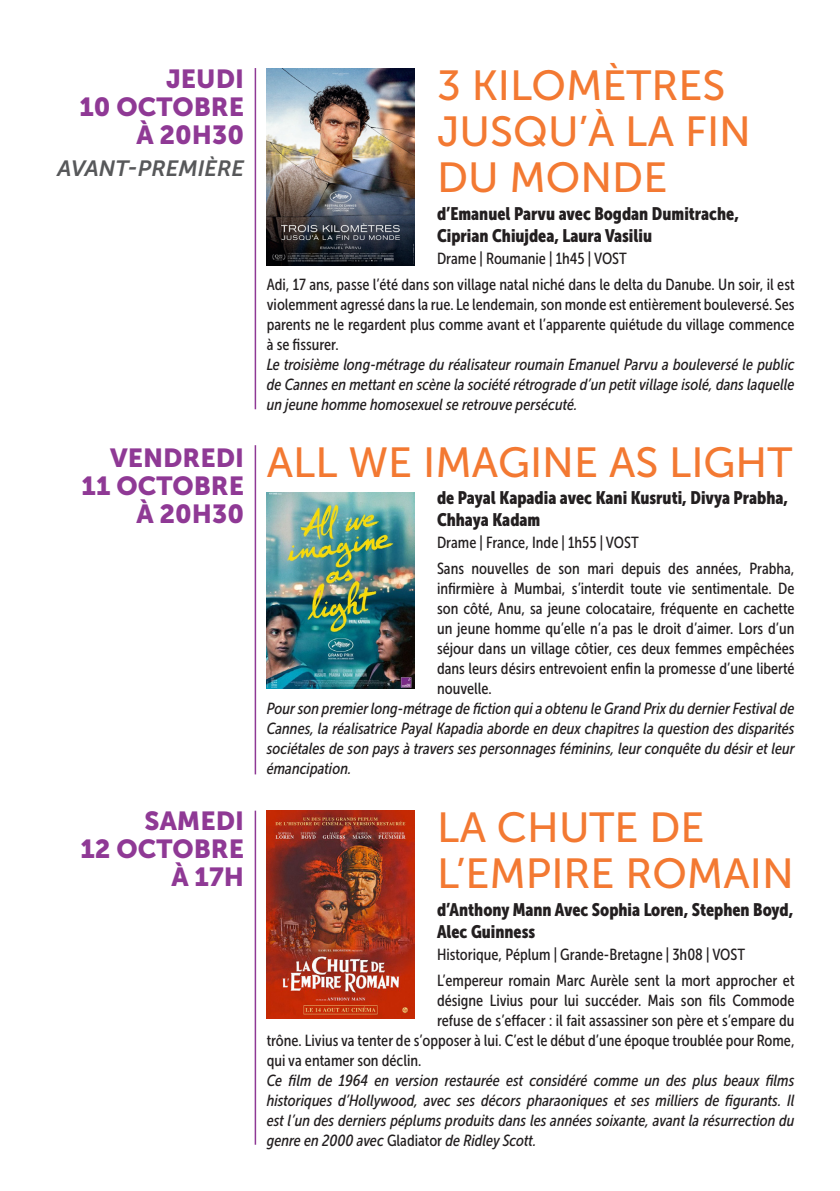
<style>
.page{position:relative;width:840px;height:1191px;background:#fff}
.page>*{position:absolute;margin:0;border:0;box-sizing:border-box;transform-origin:0 0}
.t1{font:42px/46px "Museo Sans 500";color:#f37932}
.t2{font:26px/28px "Museo Sans 900";color:#8f3995;text-align:right}
.t3{font:italic 22px "Museo Sans 700";color:#57585a}
.t4{font:18px/22px "Museo Sans Cond 900";color:#231f20}
.t5{font:16px/20px "Museo Sans Cond 500";color:#231f20}
.t6{font:italic 16px/20px "Museo Sans Cond 500";color:#231f20;text-align:justify}
.s1{font-style:normal}
</style>
<div class="page">
<img style="left:266px;top:810px;width:148px;height:208px">
<img style="left:266px;top:492px;width:148px;height:197px">
<img style="left:266px;top:69px;width:148px;height:196px">
<hr style="left:254px;top:810px;width:2px;height:334px;background:#8f3995">
<hr style="left:254px;top:445px;width:2px;height:329px;background:#8f3995">
<hr style="left:254px;top:68px;width:2px;height:341px;background:#8f3995">
<h2 class="t2" style="left:79px;top:65px;width:166px">JEUDI<br>10 OCTOBRE<br>À 20H30</h2>
<h3 class="t3" style="left:58px;top:156px;width:188px">AVANT-PREMIÈRE</h3>
<h2 class="t2" style="left:82px;top:443px;width:164px">VENDREDI<br>11 OCTOBRE<br>À 20H30</h2>
<h2 class="t2" style="left:80px;top:807px;width:165px">SAMEDI<br>12 OCTOBRE<br>À 17H</h2>
<h1 class="t1" style="left:437px;top:63px;width:315px">3 KILOMÈTRES<br>JUSQU’À LA FIN<br>DU MONDE</h1>
<p class="t4" style="left:437px;top:202px;width:303px">d’Emanuel Parvu avec Bogdan Dumitrache,<br>Ciprian Chiujdea, Laura Vasiliu</p>
<p class="t5" style="left:266px;top:246px;width:529px;line-height:25.6px;text-align:center">Drame | Roumanie | 1h45 | VOST<br>Adi, 17 ans, passe l’été dans son village natal niché dans le delta du Danube. Un soir, il est</p>
<p class="t5" style="left:266px;top:294px;width:529px;text-align:justify">violemment agressé dans la rue. Le lendemain, son monde est entièrement bouleversé. Ses parents ne le regardent plus comme avant et l’apparente quiétude du village commence à se fissurer.</p>
<p class="t6" style="left:266px;top:354px;width:529px">Le troisième long-métrage du réalisateur roumain Emanuel Parvu a bouleversé le public de Cannes en mettant en scène la société rétrograde d’un petit village isolé, dans laquelle un jeune homme homosexuel se retrouve persécuté.</p>
<h1 class="t1" style="left:266px;top:439px;width:526px">ALL WE IMAGINE AS LIGHT</h1>
<p class="t4" style="left:437px;top:487px;width:352px">de Payal Kapadia avec Kani Kusruti, Divya Prabha,<br>Chhaya Kadam</p>
<p class="t5" style="left:437px;top:530px;width:359px;line-height:25.6px">Drame | France, Inde | 1h55 | VOST<br>Sans nouvelles de son mari depuis des années, Prabha,</p>
<p class="t5" style="left:437px;top:578px;width:359px;text-align:justify">infirmière à Mumbai, s’interdit toute vie sentimentale. De son côté, Anu, sa jeune colocataire, fréquente en cachette un jeune homme qu’elle n’a pas le droit d’aimer. Lors d’un séjour dans un village côtier, ces deux femmes empêchées dans leurs désirs entrevoient enfin la promesse d’une liberté nouvelle.</p>
<p class="t6" style="left:266px;top:698px;width:529px">Pour son premier long-métrage de fiction qui a obtenu le Grand Prix du dernier Festival de Cannes, la réalisatrice Payal Kapadia aborde en deux chapitres la question des disparités sociétales de son pays à travers ses personnages féminins, leur conquête du désir et leur émancipation.</p>
<h1 class="t1" style="left:437px;top:805px;width:358px">LA CHUTE DE<br>L’EMPIRE ROMAIN</h1>
<p class="t4" style="left:437px;top:898px;width:357px">d’Anthony Mann Avec Sophia Loren, Stephen Boyd,<br>Alec Guinness</p>
<p class="t5" style="left:437px;top:941px;width:359px;line-height:25.6px">Historique, Péplum | Grande-Bretagne | 3h08 | VOST<br>L’empereur romain Marc Aurèle sent la mort approcher et</p>
<p class="t5" style="left:437px;top:990px;width:359px">désigne Livius pour lui succéder. Mais son fils Commode</p>
<p class="t5" style="left:437px;top:1010px;width:359px">refuse de s’effacer : il fait assassiner son père et s’empare du</p>
<p class="t5" style="left:266px;top:1030px;width:529px">trône. Livius va tenter de s’opposer à lui. C’est le début d’une époque troublée pour Rome,</p>
<p class="t5" style="left:266px;top:1050px;width:156px">qui va entamer son déclin.</p>
<p class="t6" style="left:266px;top:1070px;width:529px">Ce film de 1964 en version restaurée est considéré comme un des plus beaux films historiques d’Hollywood, avec ses décors pharaoniques et ses milliers de figurants. Il est l’un des derniers péplums produits dans les années soixante, avant la résurrection du genre en 2000 avec <span class="s1">Gladiator</span> de Ridley Scott.</p>
</div>
